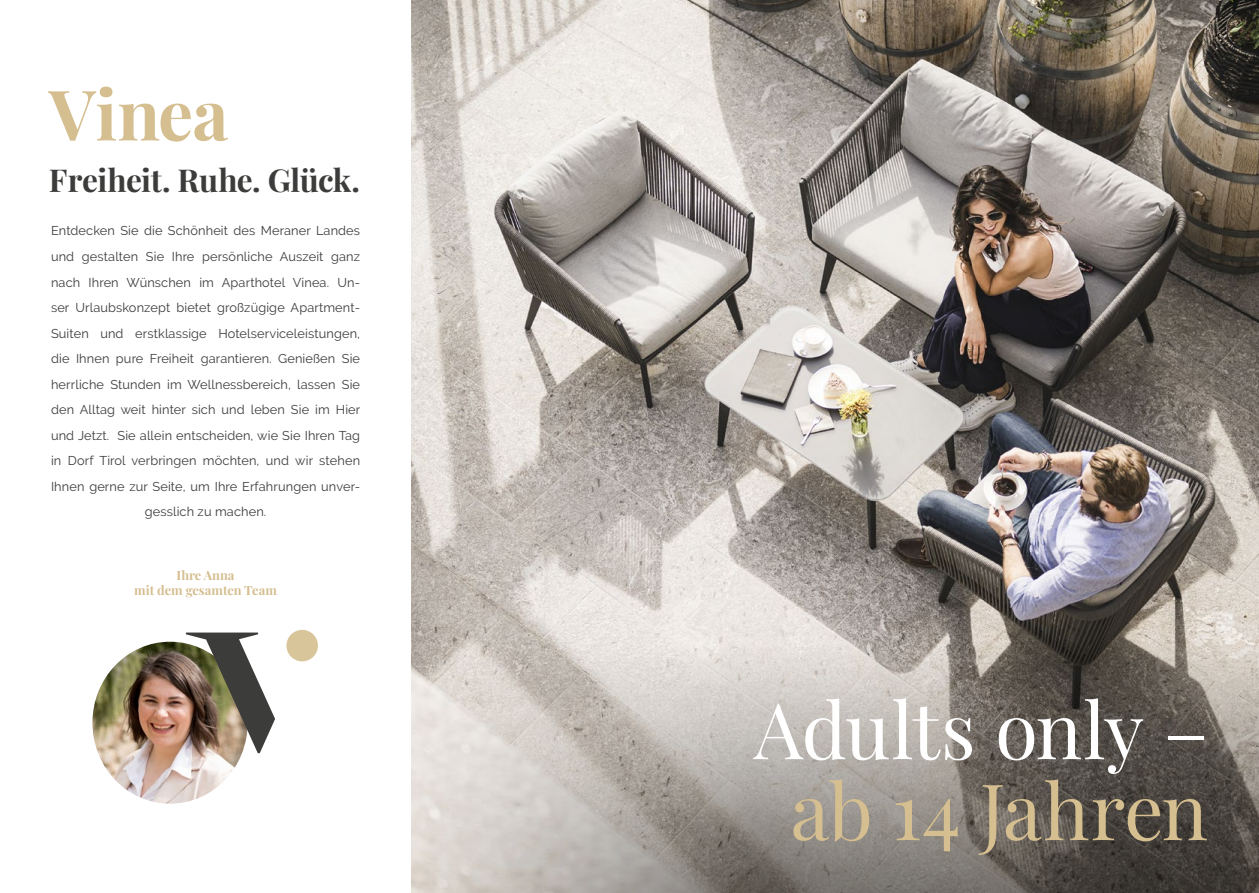
<style>
.page{position:relative;width:1259px;height:893px;background:#fff}
.page>*{position:absolute;margin:0;border:0;box-sizing:border-box;transform-origin:0 0}
.t1{font:78px "Playfair Display";letter-spacing:-.015em;color:#fff}
.t2{font:78px "Playfair Display";letter-spacing:-.005em;color:#d5be8f}
.t3{font:700 69.75px "Playfair Display";letter-spacing:-.005em;color:#d5be8f}
.t4{font:700 31.5px "Playfair Display";letter-spacing:-.015em;color:#3c3c3b}
.t5{font:12.75px/25.5px "Raleway";letter-spacing:.01em;color:#3d3c3b;text-align:center}
.t6{font:700 12.75px/15.3px "Playfair Display";color:#d5be8f;text-align:center}
</style>
<div class="page">
<img style="left:411px;top:0;width:848px;height:644px">
<img style="left:92px;top:642px;width:150px;height:162px">
<div style="left:286px;top:630px;width:32px;height:31px;background:#d9c59a;border-radius:50%"></div>
<img style="left:186px;top:632px;width:89px;height:121px">
<svg style="left:411px;top:644px;width:848px;height:249px;background:#9b9690"></svg>
<h2 class="t3" style="left:49px;top:59px;width:181px">Vinea</h2>
<h3 class="t4" style="left:49px;top:155px;width:313px">Freiheit. Ruhe. Glück.</h3>
<p class="t5" style="left:51px;top:218px;width:311px">Entdecken Sie die Schönheit des Meraner Landes und gestalten Sie Ihre persönliche Auszeit ganz nach Ihren Wünschen im Aparthotel Vinea. Un&shy;ser Urlaubskonzept bietet großzügige Apartment-Suiten und erstklassige Hotelserviceleistungen, die Ihnen pure Freiheit garantieren. Genießen Sie herrliche Stunden im Wellnessbereich, lassen Sie den Alltag weit hinter sich und leben Sie im Hier und Jetzt. Sie allein entscheiden, wie Sie Ihren Tag in Dorf Tirol verbringen möchten, und wir stehen Ihnen gerne zur Seite, um Ihre Erfahrungen unver&shy;gesslich zu machen.</p>
<p class="t6" style="left:134px;top:566px;width:144px">Ihre Anna<br>mit dem gesamten Team</p>
<h1 class="t1" style="left:754px;top:669px;width:456px">Adults only –</h1>
<h1 class="t2" style="left:790px;top:750px;width:419px">ab 14 Jahren</h1>
</div>
